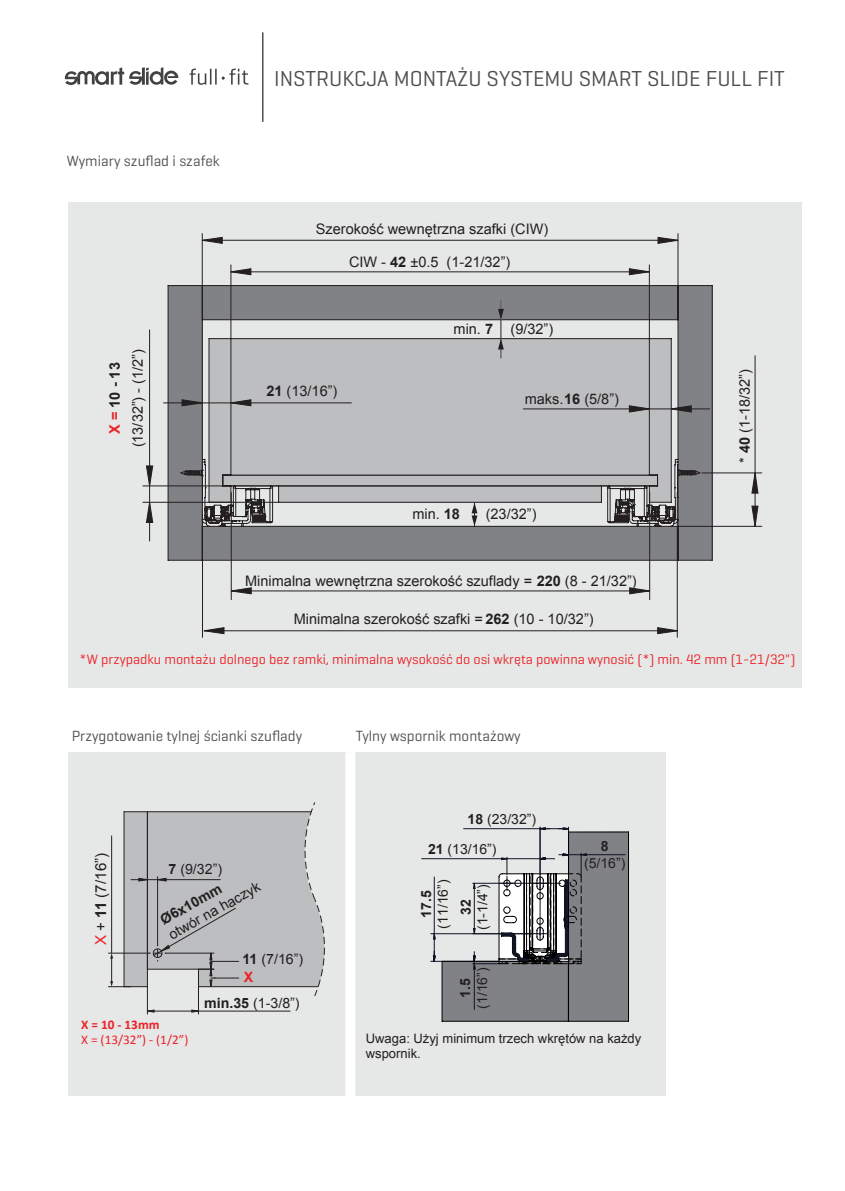
<style>
.page{position:relative;width:845px;height:1191px;background:#fff}
.page>*{position:absolute;margin:0;border:0;box-sizing:border-box;transform-origin:0 0}
.t1{font:22px "Geogrotesque";color:#4e4e50}
.t2{font:15.2px "Arial";color:#231f20}
.t3{font:15px "Geogrotesque";color:#4e4e50}
.t4{font:14.6px/23px "Arial";color:#231f20;text-align:center}
.t5{font:14.2px "Arial";color:#231f20}
.t6{font:700 14.2px "Arial";color:#231f20}
.t7{font:700 14.2px "Arial";color:#ec2227}
.t8{font:14px "Geogrotesque";color:#ec2227}
.t9{font:14px/30.4px "Arial";color:#231f20}
.t10{font:700 14px "Arial";color:#231f20}
.t11{font:13.2px "Calibri";color:#ec2227}
.t12{font:700 13.2px "Calibri";color:#ec2227}
.t13{font:13px/15.6px "Arial";color:#231f20}
.s1{font-weight:700;color:#ec2227}
.s2{font-weight:700}
.s3{color:#ec2227}
</style>
<div class="page">
<div style="left:69px;top:202px;width:732px;height:485px;background:#e6e7e7"></div>
<hr style="left:262px;top:32px;width:1px;height:90px;background:#4e4e50">
<div style="left:68px;top:752px;width:597px;height:343px;background:#e6e7e7"></div>
<div style="left:345px;top:752px;width:10px;height:347px;background:#fff"></div>
<svg style="left:65px;top:67px;width:113px;height:18px"></svg>
<svg style="left:189px;top:69px;width:59px;height:16px"></svg>
<hr style="left:754px;top:356px;width:1px;height:117px;background:#231f20">
<hr style="left:754px;top:473px;width:1px;height:53px;background:#231f20">
<hr style="left:711px;top:472px;width:50px;height:1px;background:#231f20">
<hr style="left:677px;top:526px;width:84px;height:1px;background:#231f20">
<hr style="left:231px;top:271px;width:418px;height:1px;background:#231f20">
<hr style="left:648px;top:265px;width:1px;height:74px;background:#231f20">
<hr style="left:230px;top:265px;width:1px;height:74px;background:#231f20">
<hr style="left:202px;top:240px;width:475px;height:1px;background:#231f20">
<hr style="left:677px;top:233px;width:1px;height:52px;background:#231f20">
<hr style="left:202px;top:233px;width:1px;height:52px;background:#231f20">
<hr style="left:163px;top:402px;width:39px;height:1px;background:#231f20">
<hr style="left:149px;top:330px;width:1px;height:156px;background:#231f20">
<hr style="left:149px;top:502px;width:1px;height:39px;background:#231f20">
<hr style="left:143px;top:485px;width:79px;height:1px;background:#231f20">
<hr style="left:143px;top:502px;width:135px;height:1px;background:#231f20">
<svg style="left:750px;top:472px;width:8px;height:21px"></svg>
<svg style="left:750px;top:505px;width:8px;height:22px"></svg>
<svg style="left:628px;top:268px;width:21px;height:7px"></svg>
<svg style="left:230px;top:268px;width:21px;height:7px"></svg>
<svg style="left:657px;top:237px;width:21px;height:7px"></svg>
<svg style="left:201px;top:237px;width:21px;height:7px"></svg>
<svg style="left:146px;top:465px;width:7px;height:58px"></svg>
<svg style="left:167px;top:284px;width:545px;height:277px;background:#a5a6a8"></svg>
<svg style="left:108px;top:802px;width:217px;height:212px"></svg>
<hr style="left:198px;top:986px;width:120px;height:1px;background:#231f20">
<hr style="left:147px;top:811px;width:164px;height:1px;background:#231f20">
<hr style="left:147px;top:811px;width:1px;height:158px;background:#231f20">
<hr style="left:147px;top:968px;width:51px;height:1px;background:#231f20">
<hr style="left:111px;top:836px;width:1px;height:117px;background:#231f20">
<svg style="left:678px;top:469px;width:33px;height:7px"></svg>
<svg style="left:180px;top:469px;width:22px;height:7px"></svg>
<hr style="left:231px;top:590px;width:418px;height:1px;background:#231f20">
<hr style="left:649px;top:492px;width:1px;height:107px;background:#231f20">
<hr style="left:231px;top:492px;width:1px;height:107px;background:#231f20">
<svg style="left:628px;top:587px;width:22px;height:7px"></svg>
<svg style="left:230px;top:587px;width:21px;height:7px"></svg>
<hr style="left:204px;top:630px;width:473px;height:1px;background:#231f20">
<svg style="left:656px;top:627px;width:20px;height:7px"></svg>
<svg style="left:203px;top:627px;width:21px;height:7px"></svg>
<hr style="left:202px;top:514px;width:1px;height:123px;background:#231f20">
<hr style="left:676px;top:492px;width:1px;height:145px;background:#231f20">
<svg style="left:497px;top:300px;width:6px;height:20px"></svg>
<svg style="left:497px;top:339px;width:6px;height:19px"></svg>
<hr style="left:500px;top:311px;width:1px;height:37px;background:#231f20">
<svg style="left:471px;top:502px;width:6px;height:24px"></svg>
<hr style="left:421px;top:858px;width:85px;height:1px;background:#101424">
<hr style="left:430px;top:961px;width:101px;height:1px;background:#101424">
<hr style="left:430px;top:933px;width:101px;height:1px;background:#101424">
<svg style="left:432px;top:827px;width:197px;height:195px"></svg>
<h1 class="t1" style="left:274px;top:64px;width:512px">INSTRUKCJA MONTAŻU SYSTEMU SMART SLIDE FULL FIT</h1>
<p class="t3" style="left:67px;top:151px;width:154px">Wymiary szuflad i szafek</p>
<p class="t4" style="left:103px;top:447px;width:100px;rotate:-90deg"><span class="s1">X =</span> <span class="s2">10 - 13 </span>(13/32”) - (1/2”)</p>
<p class="t4" style="left:316px;top:217px;width:234px">Szerokość wewnętrzna szafki (CIW)</p>
<p class="t4" style="left:349px;top:251px;width:163px">CIW - <span class="s2">42</span> ±0.5 (1-21/32”)</p>
<p class="t4" style="left:266px;top:379px;width:72px"><span class="s2">21</span> (13/16”)</p>
<p class="t4" style="left:453px;top:317px;width:101px">min. <span class="s2">7</span> (9/32”)</p>
<p class="t4" style="left:524px;top:388px;width:96px">maks.<span class="s2">16</span> (5/8”)</p>
<p class="t4" style="left:412px;top:502px;width:49px">min. <span class="s2">18</span></p>
<p class="t4" style="left:485px;top:502px;width:52px">(23/32”)</p>
<p class="t4" style="left:245px;top:569px;width:393px">Minimalna wewnętrzna szerokość szuflady = <span class="s2">220</span> (8 - 21/32”)</p>
<p class="t4" style="left:293px;top:608px;width:301px">Minimalna szerokość szafki = <span class="s2">262</span> (10 - 10/32”)</p>
<p class="t4" style="left:733px;top:462px;width:95px;rotate:-90deg">* <span class="s2">40</span> (1-18/32”)</p>
<p class="t8" style="left:80px;top:650px;width:716px">*W przypadku montażu dolnego bez ramki, minimalna wysokość do osi wkręta powinna wynosić (*) min. 42 mm (1-21/32")</p>
<p class="t3" style="left:72px;top:726px;width:232px">Przygotowanie tylnej ścianki szuflady</p>
<p class="t3" style="left:355px;top:726px;width:166px">Tylny wspornik montażowy</p>
<p class="t2" style="left:91px;top:945px;width:94px;rotate:-90deg"><span class="s3">X</span> + <span class="s2">11</span> (7/16”)</p>
<p class="t5" style="left:168px;top:859px;width:55px"><span class="s2">7</span> (9/32”)</p>
<p class="t5" style="left:165px;top:927px;width:104px;rotate:-29deg">otwór na haczyk</p>
<p class="t6" style="left:157px;top:912px;width:69px;rotate:-29deg">Ø6x10mm</p>
<p class="t5" style="left:242px;top:950px;width:62px"><span class="s2">11</span> (7/16”)</p>
<p class="t7" style="left:244px;top:967px;width:11px">X</p>
<p class="t5" style="left:204px;top:994px;width:97px"><span class="s2">min.35</span> (1-3/8”)</p>
<p class="t9" style="left:428px;top:804px;width:109px;text-indent:39px"><span class="s2">18</span> (23/32”)<br><span class="s2">21</span> (13/16”)</p>
<p class="t10" style="left:416px;top:917px;width:29px;rotate:-90deg">17.5</p>
<p class="t9" style="left:427px;top:928px;width:51px;rotate:-90deg">(11/16”)</p>
<p class="t9" style="left:467px;top:930px;width:47px;rotate:-90deg">(1-1/4”)</p>
<p class="t10" style="left:456px;top:915px;width:17px;rotate:-90deg">32</p>
<p class="t10" style="left:455px;top:998px;width:21px;rotate:-90deg">1.5</p>
<p class="t9" style="left:467px;top:1008px;width:43px;rotate:-90deg">(1/16”)</p>
<p class="t10" style="left:600px;top:836px;width:9px">8</p>
<p class="t9" style="left:583px;top:848px;width:43px">(5/16”)</p>
<p class="t12" style="left:81px;top:1015px;width:80px">X = 10 - 13mm</p>
<p class="t11" style="left:81px;top:1031px;width:109px">X = (13/32”) - (1/2”)</p>
<p class="t13" style="left:365px;top:1030px;width:277px">Uwaga: Użyj minimum trzech wkrętów na każdy wspornik.</p>
</div>
